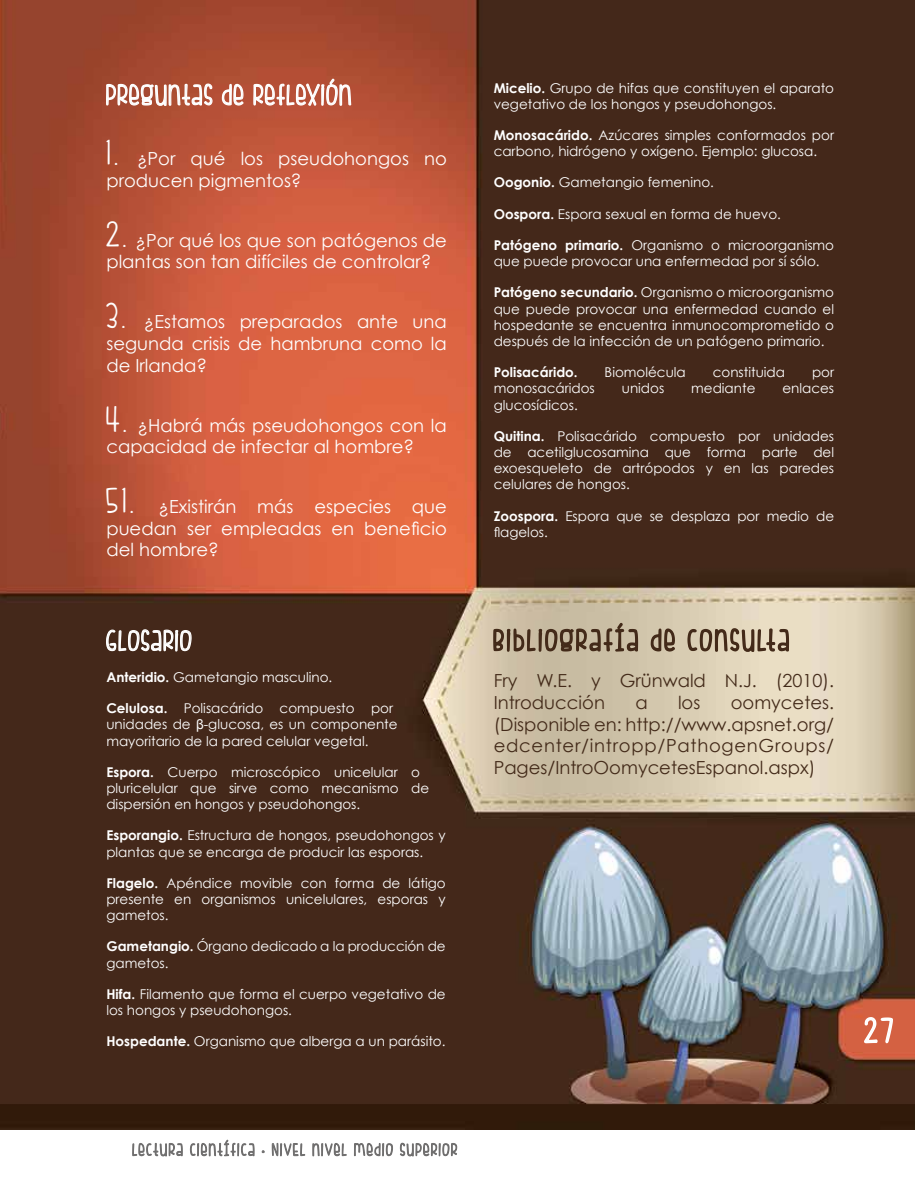
<style>
.page{position:relative;width:915px;height:1191px;background:#fff}
.page>*{position:absolute;margin:0;border:0;box-sizing:border-box;transform-origin:0 0}
.t1{font:36.75px "FIS Hfingers";color:#fff}
.t2{font:31.5px "FIS Hfingers";letter-spacing:.1em;color:#432a19}
.t3{font:30px "FIS Hfingers";letter-spacing:.06em;color:#fff}
.t4{font:18px/21.6px "Century Gothic";color:#fff}
.t5{font:18px/21.6px "Century Gothic";color:#432a19}
.t6{font:13.5px/16.2px "Century Gothic";color:#fff}
.t7{font:700 13.5px "Century Gothic";color:#fff}
.s1{font-family:"FIS Hfingers";font-size:37.5px}
.s2{font-weight:700}
.s3{font-family:"Arial"}
</style>
<div class="page">
<svg style="left:132px;top:1143px;width:50px;height:14px"></svg>
<svg style="left:190px;top:1139px;width:64px;height:17px"></svg>
<svg style="left:272px;top:1142px;width:33px;height:14px"></svg>
<svg style="left:312px;top:1143px;width:34px;height:13px"></svg>
<svg style="left:354px;top:1143px;width:38px;height:14px"></svg>
<svg style="left:400px;top:1142px;width:57px;height:15px"></svg>
<img style="left:0;top:0;width:914px;height:1129px">
<svg style="left:105px;top:83px;width:108px;height:30px;background:#c27f6d"></svg>
<svg style="left:221px;top:83px;width:23px;height:30px"></svg>
<svg style="left:252px;top:78px;width:100px;height:35px;background:#c87b68"></svg>
<svg style="left:492px;top:621px;width:147px;height:32px;background:#a19079"></svg>
<svg style="left:649px;top:627px;width:27px;height:35px"></svg>
<svg style="left:686px;top:627px;width:103px;height:26px;background:#aa9a83"></svg>
<svg style="left:105px;top:628px;width:87px;height:24px;background:#847269"></svg>
<svg style="left:836px;top:998px;width:78px;height:61px;background:#c8654a"></svg>
<h3 class="t3" style="left:106px;top:78px;width:246px">PREGUNTAS DE REFLEXIÓN</h3>
<h3 class="t4" style="left:106px;top:147px;width:342px"><span class="s1">1.</span> ¿Por qué los pseudohongos no producen pigmentos?</h3>
<h3 class="t4" style="left:106px;top:229px;width:342px"><span class="s1">2.</span> ¿Por qué los que son patógenos de plantas son tan difíciles de controlar?</h3>
<h3 class="t4" style="left:106px;top:311px;width:342px;text-align:justify"><span class="s1">3.</span> ¿Estamos preparados ante una segunda crisis de hambruna como la de Irlanda?</h3>
<h3 class="t4" style="left:106px;top:414px;width:342px"><span class="s1">4.</span> ¿Habrá más pseudohongos con la capacidad de infectar al hombre?</h3>
<h3 class="t4" style="left:106px;top:495px;width:342px;text-align:justify"><span class="s1">51.</span> ¿Existirán más especies que puedan ser empleadas en beneficio del hombre?</h3>
<h3 class="t3" style="left:106px;top:624px;width:87px">GLOSARIO</h3>
<p class="t6" style="left:106px;top:669px;width:227px"><span class="s2">Anteridio.</span> Gametangio masculino.</p>
<p class="t6" style="left:106px;top:700px;width:293px"><span class="s2">Celulosa.</span> Polisacárido compuesto por unidades de <span class="s3">β</span>-glucosa, es un componente mayoritario de la pared celular vegetal.</p>
<p class="t6" style="left:106px;top:763px;width:324px"><span class="s2">Espora.</span> Cuerpo microscópico unicelular o pluricelular que sirve como mecanismo de dispersión en hongos y pseudohongos.</p>
<p class="t6" style="left:106px;top:827px;width:340px"><span class="s2">Esporangio.</span> Estructura de hongos, pseudohongos y plantas que se encarga de producir las esporas.</p>
<p class="t6" style="left:106px;top:874px;width:341px;text-align:justify"><span class="s2">Flagelo.</span> Apéndice movible con forma de látigo presente en organismos unicelulares, esporas y gametos.</p>
<p class="t6" style="left:106px;top:938px;width:341px"><span class="s2">Gametangio.</span> Órgano dedicado a la producción de gametos.</p>
<p class="t6" style="left:106px;top:985px;width:341px"><span class="s2">Hifa.</span> Filamento que forma el cuerpo vegetativo de los hongos y pseudohongos.</p>
<p class="t6" style="left:106px;top:1033px;width:340px"><span class="s2">Hospedante.</span> Organismo que alberga a un parásito.</p>
<p class="t6" style="left:493px;top:79px;width:342px"><span class="s2">Micelio.</span> Grupo de hifas que constituyen el aparato vegetativo de los hongos y pseudohongos.</p>
<p class="t6" style="left:493px;top:127px;width:342px"><span class="s2">Monosacárido.</span> Azúcares simples conformados por carbono, hidrógeno y oxígeno. Ejemplo: glucosa.</p>
<p class="t6" style="left:493px;top:174px;width:222px"><span class="s2">Oogonio.</span> Gametangio femenino.</p>
<p class="t6" style="left:493px;top:205px;width:289px"><span class="s2">Oospora.</span> Espora sexual en forma de huevo.</p>
<p class="t6" style="left:493px;top:237px;width:342px"><span class="s2">Patógeno primario.</span> Organismo o microorganismo que puede provocar una enfermedad por sí sólo.</p>
<p class="t6" style="left:493px;top:284px;width:342px;text-align:justify"><span class="s2">Patógeno secundario.</span> Organismo o microorganismo que puede provocar una enfermedad cuando el hospedante se encuentra inmunocomprometido o después de la infección de un patógeno primario.</p>
<p class="t7" style="left:493px;top:364px;width:85px">Polisacárido.</p>
<p class="t6" style="left:604px;top:364px;width:83px">Biomolécula</p>
<p class="t6" style="left:712px;top:364px;width:74px">constituida</p>
<p class="t6" style="left:811px;top:364px;width:24px">por</p>
<p class="t6" style="left:493px;top:380px;width:103px">monosacáridos</p>
<p class="t6" style="left:621px;top:380px;width:44px">unidos</p>
<p class="t6" style="left:691px;top:380px;width:66px">mediante</p>
<p class="t6" style="left:782px;top:380px;width:53px">enlaces</p>
<p class="t6" style="left:493px;top:396px;width:86px">glucosídicos.</p>
<p class="t6" style="left:493px;top:427px;width:342px;text-align:justify"><span class="s2">Quitina.</span> Polisacárido compuesto por unidades de acetilglucosamina que forma parte del exoesqueleto de artrópodos y en las paredes celulares de hongos.</p>
<p class="t6" style="left:493px;top:507px;width:342px"><span class="s2">Zoospora.</span> Espora que se desplaza por medio de flagelos.</p>
<h2 class="t2" style="left:493px;top:623px;width:297px">BIBLIOGRAFÍA DE CONSULTA</h2>
<h3 class="t5" style="left:493px;top:670px;width:342px">Fry W.E. y Grünwald N.J. (2010).<br>Introducción</h3>
<h3 class="t5" style="left:635px;top:691px;width:14px">a</h3>
<h3 class="t5" style="left:677px;top:691px;width:24px">los</h3>
<h3 class="t5" style="left:493px;top:691px;width:342px;text-align:justify;text-indent:237px">oomycetes. (Disponible en: http://www.apsnet.org/ edcenter/intropp/PathogenGroups/ Pages/IntroOomycetesEspanol.aspx)</h3>
<h1 class="t1" style="left:864px;top:1010px;width:30px">27</h1>
</div>
